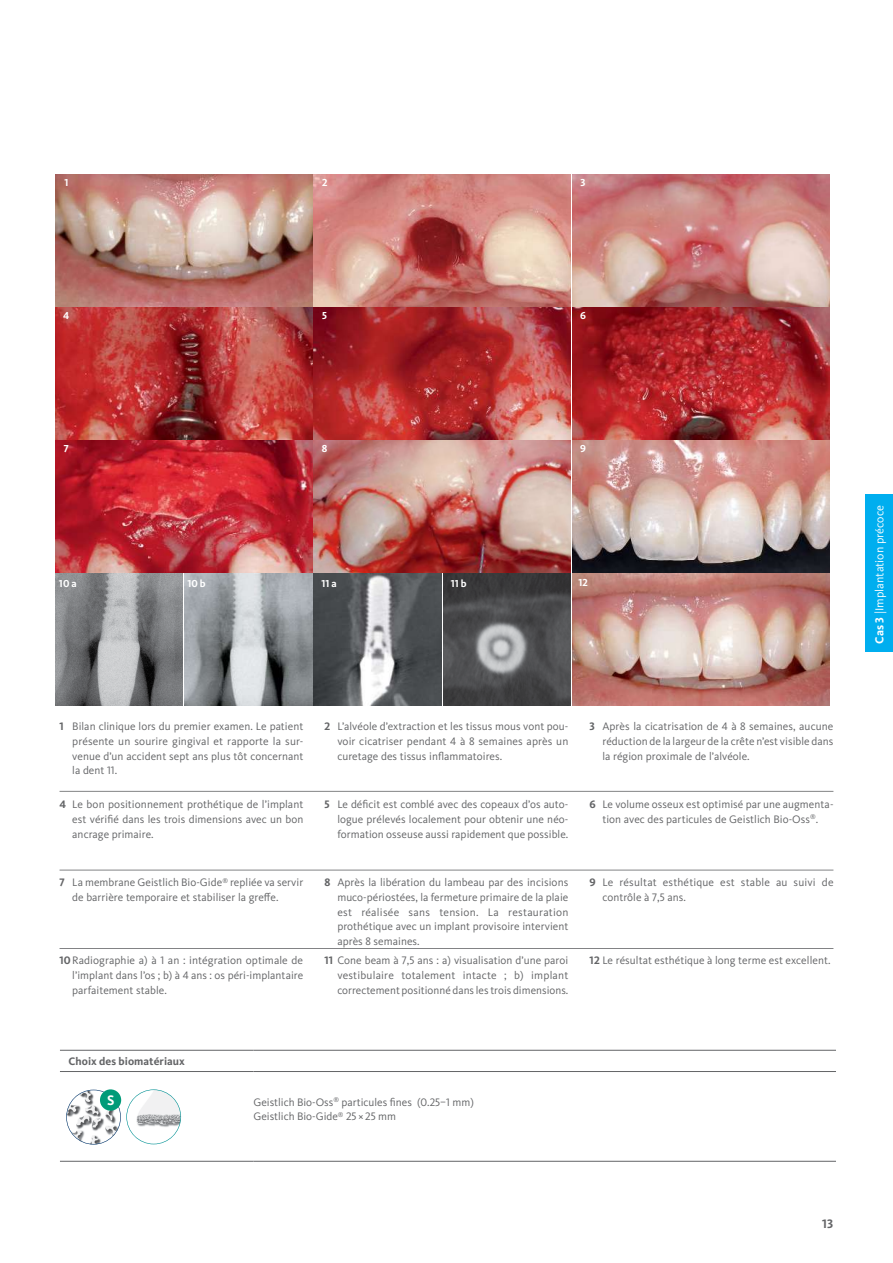
<style>
.page{position:relative;width:893px;height:1263px;background:#fff}
.page>*{position:absolute;margin:0;border:0;box-sizing:border-box;transform-origin:0 0}
.t1{font:700 14.4px "Kievit OT";color:#fff}
.t2{font:700 12.75px "Kievit Pro";color:#636466}
.t3{font:12px "Kievit OT";color:#fff}
.t4{font:11.25px/14.7px "Kievit Pro";letter-spacing:.005em;color:#636466;text-align:justify}
.t5{font:700 11.25px "Kievit Pro";letter-spacing:.005em;color:#636466}
.t6{font:700 10.5px "Kievit Pro";color:#fff}
.s1{font-weight:700}
</style>
<div class="page">
<hr style="left:60px;top:791px;width:773px;height:1px;background:#636466">
<hr style="left:60px;top:870px;width:773px;height:1px;background:#636466">
<hr style="left:60px;top:948px;width:773px;height:1px;background:#636466">
<svg style="left:66px;top:1089px;width:115px;height:55px"></svg>
<img style="left:314px;top:174px;width:515px;height:265px">
<img style="left:314px;top:441px;width:515px;height:131px">
<img style="left:572px;top:574px;width:257px;height:131px">
<img style="left:314px;top:574px;width:127px;height:131px">
<svg style="left:443px;top:574px;width:128px;height:131px;background:#545456"></svg>
<img style="left:55px;top:174px;width:257px;height:265px">
<img style="left:55px;top:441px;width:257px;height:131px">
<img style="left:55px;top:574px;width:128px;height:131px">
<img style="left:185px;top:574px;width:127px;height:131px">
<div style="left:866px;top:495px;width:27px;height:157px;background:#00aeef"></div>
<hr style="left:60px;top:1161px;width:193px;height:1px;background:#636466">
<hr style="left:253px;top:1161px;width:583px;height:1px;background:#636466">
<hr style="left:60px;top:1050px;width:193px;height:1px;background:#636466">
<hr style="left:253px;top:1050px;width:583px;height:1px;background:#636466">
<hr style="left:60px;top:1071px;width:193px;height:1px;background:#636466">
<hr style="left:253px;top:1071px;width:583px;height:1px;background:#636466">
<p class="t6" style="left:64px;top:176px;width:6px">1</p>
<p class="t6" style="left:322px;top:176px;width:7px">2</p>
<p class="t6" style="left:580px;top:176px;width:7px">3</p>
<p class="t6" style="left:63px;top:309px;width:8px">4</p>
<p class="t6" style="left:322px;top:309px;width:6px">5</p>
<p class="t6" style="left:580px;top:309px;width:7px">6</p>
<p class="t6" style="left:64px;top:442px;width:7px">7</p>
<p class="t6" style="left:322px;top:442px;width:7px">8</p>
<p class="t6" style="left:580px;top:442px;width:7px">9</p>
<p class="t6" style="left:59px;top:577px;width:19px">10 a</p>
<p class="t6" style="left:188px;top:578px;width:19px">10 b</p>
<p class="t6" style="left:321px;top:577px;width:17px">11 a</p>
<p class="t6" style="left:451px;top:577px;width:17px">11 b</p>
<p class="t6" style="left:578px;top:576px;width:11px">12</p>
<p class="t4" style="left:72px;top:719px;width:233px;text-indent:-13px"><span class="s1">1</span> Bilan clinique lors du premier examen. Le patient présente un sourire gingival et rapporte la sur&shy;venue d’un accident sept ans plus tôt concernant la dent 11.</p>
<p class="t4" style="left:337px;top:719px;width:233px;text-indent:-13px"><span class="s1">2</span> L’alvéole d’extraction et les tissus mous vont pou&shy;voir cicatriser pendant 4 à 8 semaines après un curetage des tissus inflammatoires.</p>
<p class="t4" style="left:602px;top:719px;width:233px;text-indent:-13px"><span class="s1">3</span> Après la cicatrisation de 4 à 8 semaines, aucune réduction de la largeur de la crête n’est visible dans la région proximale de l’alvéole.</p>
<p class="t4" style="left:72px;top:797px;width:233px;text-indent:-13px"><span class="s1">4</span> Le bon positionnement prothétique de l’implant est vérifié dans les trois dimensions avec un bon ancrage primaire.</p>
<p class="t4" style="left:337px;top:797px;width:233px;text-indent:-13px"><span class="s1">5</span> Le déficit est comblé avec des copeaux d’os auto&shy;logue prélevés localement pour obtenir une néo&shy;formation osseuse aussi rapidement que possible.</p>
<p class="t4" style="left:590px;top:797px;width:245px;text-align:center"><span class="s1">6</span> Le volume osseux est optimisé par une augmenta&shy;tion avec des particules de Geistlich Bio-Oss<sup>®</sup>.</p>
<p class="t4" style="left:72px;top:875px;width:233px;text-indent:-13px"><span class="s1">7</span> La membrane Geistlich Bio-Gide<sup>®</sup> repliée va servir de barrière temporaire et stabiliser la greffe.</p>
<p class="t4" style="left:337px;top:875px;width:233px;text-indent:-13px"><span class="s1">8</span> Après la libération du lambeau par des incisions muco-périostées, la fermeture primaire de la plaie est réalisée sans tension. La restauration prothétique avec un implant provisoire intervient après 8 semaines.</p>
<p class="t4" style="left:602px;top:875px;width:233px;text-indent:-13px"><span class="s1">9</span> Le résultat esthétique est stable au suivi de contrôle à 7,5 ans.</p>
<p class="t4" style="left:72px;top:953px;width:233px;text-indent:-13px"><span class="s1">10</span>Radiographie a) à 1 an : intégration optimale de l’implant dans l’os ; b) à 4 ans : os péri-implantaire parfaitement stable.</p>
<p class="t4" style="left:337px;top:953px;width:233px;text-indent:-13px"><span class="s1">11</span> Cone beam à 7,5 ans : a) visualisation d’une paroi vestibulaire totalement intacte ; b) implant correctement positionné dans les trois dimensions.</p>
<p class="t4" style="left:590px;top:953px;width:242px"><span class="s1">12</span> Le résultat esthétique à long terme est excellent.</p>
<p class="t5" style="left:68px;top:1054px;width:118px">Choix des biomatériaux</p>
<p class="t1" style="left:107px;top:1091px;width:9px">S</p>
<p class="t4" style="left:253px;top:1094px;width:222px">Geistlich Bio-Oss<sup>®</sup> particules fines (0.25–1 mm)<br>Geistlich Bio-Gide<sup>®</sup> 25×25 mm</p>
<p class="t2" style="left:822px;top:1215px;width:13px">13</p>
<p class="t3" style="left:872px;top:644px;width:140px;rotate:-90deg"><span class="s1">Cas 3</span> |Implantation précoce</p>
</div>
